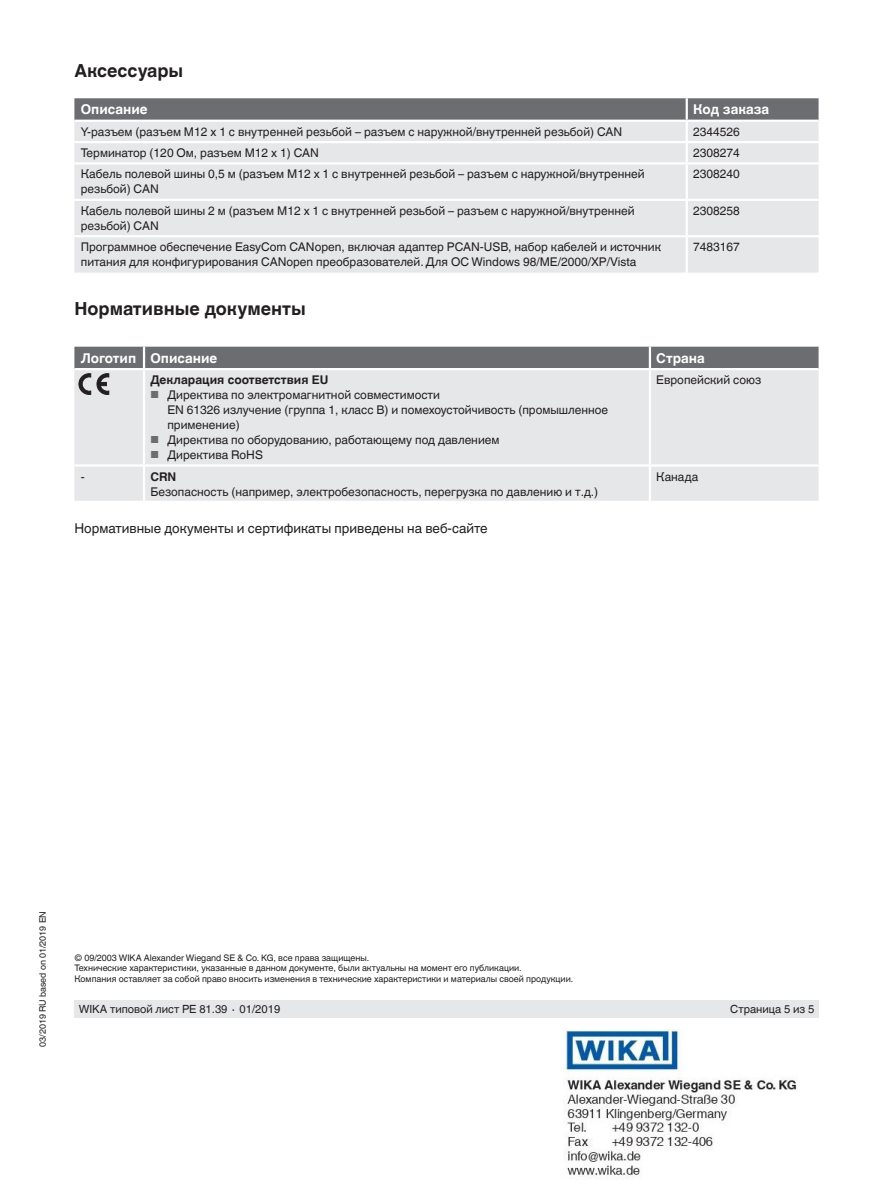
<style>
.page{position:relative;width:893px;height:1188px;background:#fff}
.page>*{position:absolute;margin:0;border:0;box-sizing:border-box;transform-origin:0 0}
.t1{font:700 18px "Helvetica World";color:#231f20}
.t2{font:13.5px "Helvetica World";color:#231f20}
.t3{font:700 13.5px "Helvetica World";color:#fff}
.t4{font:12px/15px "Helvetica World";color:#231f20}
.t5{font:700 12px "Helvetica World";color:#231f20}
.t6{font:11.25px "Helvetica World";color:#231f20}
.t7{font:9px/10.5px "Helvetica World";color:#231f20}
.s1{font-size:10.2px;color:#6c6d70}
</style>
<div class="page">
<div style="left:74px;top:1000px;width:745px;height:18px;background:#e6e7e9"></div>
<div style="left:74px;top:165px;width:745px;height:108px;background:#e6e7e9"></div>
<svg style="left:74px;top:98px;width:745px;height:64px;background:#bfc0c2"></svg>
<hr style="left:686px;top:165px;width:2px;height:34px;background:#fff">
<hr style="left:74px;top:199px;width:613px;height:2px;background:#fff">
<hr style="left:687px;top:199px;width:132px;height:2px;background:#fff">
<hr style="left:686px;top:201px;width:2px;height:34px;background:#fff">
<hr style="left:74px;top:235px;width:613px;height:2px;background:#fff">
<hr style="left:687px;top:235px;width:132px;height:2px;background:#fff">
<hr style="left:686px;top:237px;width:2px;height:36px;background:#fff">
<div style="left:74px;top:394px;width:745px;height:107px;background:#e6e7e9"></div>
<hr style="left:144px;top:464px;width:506px;height:3px;background:#fff">
<hr style="left:650px;top:464px;width:169px;height:3px;background:#fff">
<hr style="left:74px;top:464px;width:70px;height:3px;background:#fff">
<hr style="left:649px;top:370px;width:2px;height:94px;background:#fff">
<hr style="left:143px;top:370px;width:2px;height:94px;background:#fff">
<hr style="left:649px;top:467px;width:2px;height:34px;background:#fff">
<hr style="left:143px;top:467px;width:2px;height:34px;background:#fff">
<svg style="left:74px;top:347px;width:745px;height:47px;background:#afb0b2"></svg>
<img style="left:564px;top:1030px;width:233px;height:148px">
<h1 class="t1" style="left:74px;top:60px;width:110px">Аксессуары</h1>
<p class="t3" style="left:81px;top:102px;width:68px">Описание</p>
<p class="t3" style="left:693px;top:102px;width:78px">Код заказа</p>
<p class="t4" style="left:81px;top:124px;width:543px">Y-разъем (разъем M12 x 1 с внутренней резьбой – разъем с наружной/внутренней резьбой) CAN</p>
<p class="t4" style="left:693px;top:124px;width:48px">2344526</p>
<p class="t4" style="left:81px;top:145px;width:240px">Терминатор (120 Ом, разъем M12 x 1) CAN</p>
<p class="t4" style="left:693px;top:145px;width:48px">2308274</p>
<p class="t4" style="left:81px;top:167px;width:565px">Кабель полевой шины 0,5 м (разъем M12 x 1 с внутренней резьбой – разъем с наружной/внутренней резьбой) CAN</p>
<p class="t4" style="left:693px;top:167px;width:48px">2308240</p>
<p class="t4" style="left:81px;top:203px;width:555px">Кабель полевой шины 2 м (разъем M12 x 1 с внутренней резьбой – разъем с наружной/внутренней резьбой) CAN</p>
<p class="t4" style="left:693px;top:203px;width:48px">2308258</p>
<p class="t4" style="left:81px;top:240px;width:582px">Программное обеспечение EasyCom CANopen, включая адаптер PCAN-USB, набор кабелей и источник питания для конфигурирования CANopen преобразователей. Для ОС Windows 98/ME/2000/XP/Vista</p>
<p class="t4" style="left:693px;top:240px;width:48px">7483167</p>
<h1 class="t1" style="left:74px;top:298px;width:233px">Нормативные документы</h1>
<p class="t3" style="left:81px;top:350px;width:138px">Логотип Описание</p>
<p class="t3" style="left:656px;top:350px;width:50px">Страна</p>
<p class="t5" style="left:150px;top:373px;width:179px">Декларация соответствия EU</p>
<p class="t4" style="left:167px;top:387px;width:442px;text-indent:-17px"><span class="s1">■</span> Директива по электромагнитной совместимости<br>EN 61326 излучение (группа 1, класс B) и помехоустойчивость (промышленное применение)</p>
<p class="t4" style="left:150px;top:432px;width:351px"><span class="s1">■</span> Директива по оборудованию, работающему под давлением</p>
<p class="t4" style="left:150px;top:447px;width:114px"><span class="s1">■</span> Директива RoHS</p>
<p class="t4" style="left:656px;top:372px;width:106px">Европейский союз</p>
<p class="t4" style="left:81px;top:469px;width:5px">-</p>
<p class="t5" style="left:150px;top:469px;width:27px">CRN</p>
<p class="t4" style="left:150px;top:484px;width:449px">Безопасность (например, электробезопасность, перегрузка по давлению и т.д.)</p>
<p class="t2" style="left:74px;top:521px;width:415px">Нормативные документы и сертификаты приведены на веб-сайте</p>
<p class="t4" style="left:656px;top:469px;width:43px">Канада</p>
<p class="t7" style="left:37px;top:1047px;width:137px;rotate:-90deg">03/2019 RU based on 01/2019 EN</p>
<p class="t7" style="left:74px;top:952px;width:500px">© 09/2003 WIKA Alexander Wiegand SE &amp; Co. KG, все права защищены.<br>Технические характеристики, указанные в данном документе, были актуальны на момент его публикации.<br>Компания оставляет за собой право вносить изменения в технические характеристики и материалы своей продукции.</p>
<p class="t6" style="left:79px;top:1002px;width:203px">WIKA типовой лист PE 81.39 ∙ 01/2019</p>
<p class="t6" style="left:730px;top:1002px;width:86px">Страница 5 из 5</p>
</div>
